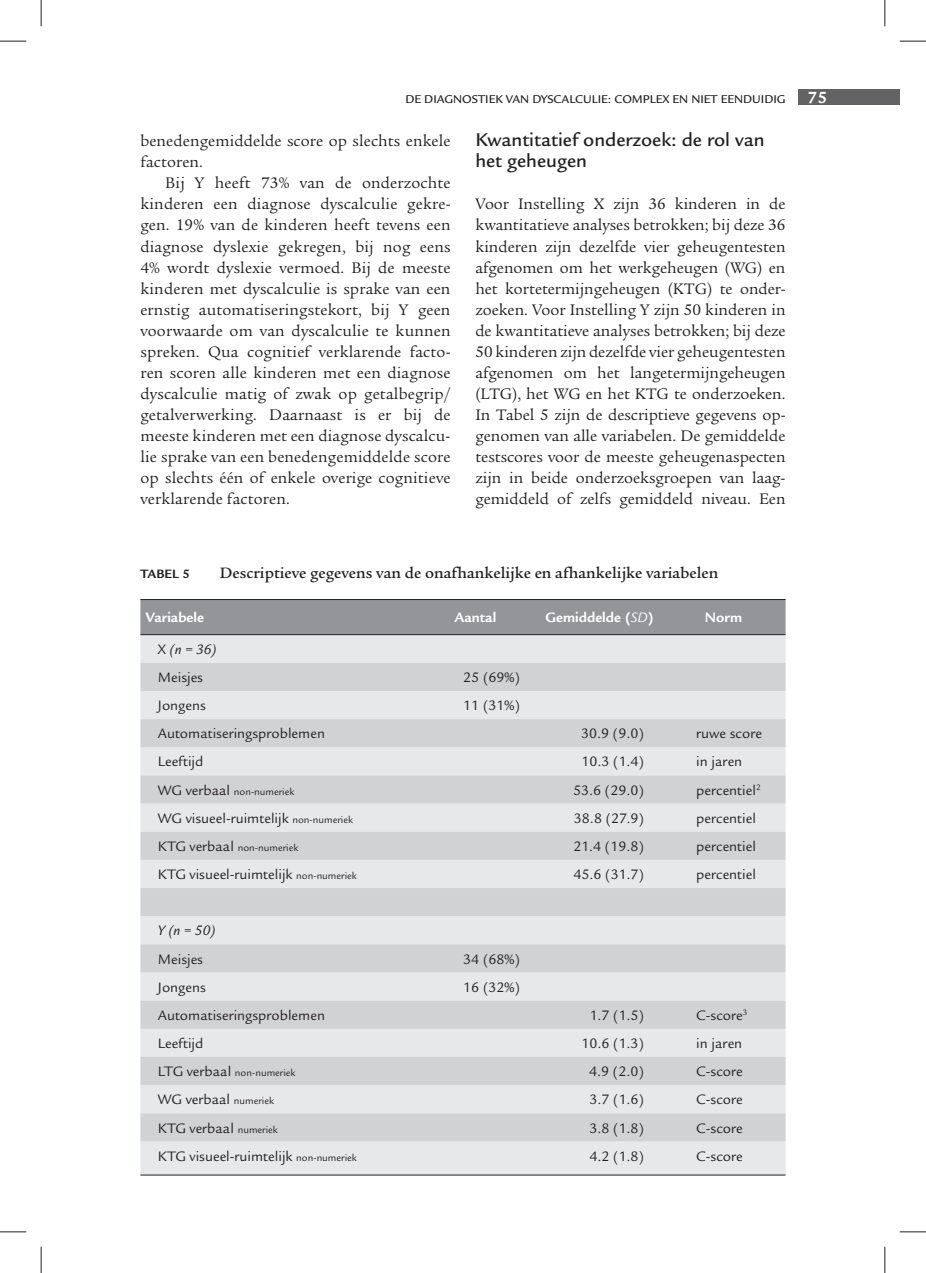
<style>
.page{position:relative;width:926px;height:1273px;background:#fff}
.page>*{position:absolute;margin:0;border:0;box-sizing:border-box;transform-origin:0 0}
.t1{font:500 20.12px/21px "Legacy Sans Std";color:#231f20}
.t2{font:700 17.5px "Legacy Sans Std";color:#fff}
.t3{font:16.62px/21px "Legacy Serif Std";letter-spacing:.005em;color:#231f20;text-align:justify}
.t4{font:500 16.28px "Legacy Serif Std";color:#231f20}
.t5{font:14.88px/28.2px "Legacy Sans Std";color:#231f20}
.t6{font:700 14.88px "Legacy Sans Std";color:#fff}
.t7{font:italic 14.88px "Legacy Sans Std";color:#231f20}
.t8{font:700 13.12px "Legacy Sans Std";color:#231f20}
.t9{font:500 12.25px "Legacy Sans Std";color:#231f20}
.t10{font:10.5px "Legacy Sans Std";color:#231f20}
.s1{font-weight:400;font-style:italic}
.s2{font-style:italic}
.s3{font-size:14.88px}
.s4{font-size:10.5px}
</style>
<div class="page">
<div style="left:798px;top:89px;width:101px;height:15px;background:#636366"></div>
<div style="left:140px;top:600px;width:645px;height:34px;background:#939598"></div>
<div style="left:140px;top:635px;width:645px;height:539px;background:#e7e8e9"></div>
<svg style="left:140px;top:663px;width:645px;height:478px;background:#dbdcde"></svg>
<hr style="left:140px;top:599px;width:645px;height:1px;background:#231f20">
<hr style="left:140px;top:634px;width:645px;height:1px;background:#231f20">
<hr style="left:140px;top:1174px;width:645px;height:1px;background:#231f20">
<svg style="left:0;top:41px;width:26px;height:1px"></svg>
<svg style="left:899px;top:41px;width:27px;height:1px"></svg>
<svg style="left:0;top:1231px;width:26px;height:1px"></svg>
<svg style="left:899px;top:1231px;width:27px;height:1px"></svg>
<svg style="left:41px;top:0;width:1px;height:26px"></svg>
<svg style="left:41px;top:1247px;width:1px;height:26px"></svg>
<svg style="left:884px;top:0;width:1px;height:26px"></svg>
<svg style="left:884px;top:1247px;width:1px;height:26px"></svg>
<p class="t9" style="left:405px;top:94px;width:381px">DE DIAGNOSTIEK VAN DYSCALCULIE: COMPLEX EN NIET EENDUIDIG</p>
<p class="t2" style="left:808px;top:91px;width:21px">75</p>
<p class="t3" style="left:140px;top:132px;width:312px">benedengemiddelde score op slechts enkele factoren.</p>
<p class="t3" style="left:140px;top:174px;width:312px;text-indent:25px">Bij Y heeft 73% van de onderzochte kinderen een diagnose dyscalculie gekre&shy;gen. 19% van de kinderen heeft tevens een diagnose dyslexie gekregen, bij nog eens 4% wordt dyslexie vermoed. Bij de meeste kinderen met dyscalculie is sprake van een ernstig automatiseringstekort, bij Y geen voorwaarde om van dyscalculie te kunnen spreken. Qua cognitief verklarende facto&shy;ren scoren alle kinderen met een diagnose dyscalculie matig of zwak op getalbegrip/ getalverwerking. Daarnaast is er bij de meeste kinderen met een diagnose dyscalcu&shy;lie sprake van een benedengemiddelde score op slechts één of enkele overige cognitieve verklarende factoren.</p>
<p class="t1" style="left:475px;top:132px;width:290px">Kwantitatief onderzoek: de rol van het geheugen</p>
<p class="t3" style="left:475px;top:195px;width:312px">Voor Instelling X zijn 36 kinderen in de kwantitatieve analyses betrokken; bij deze 36 kinderen zijn dezelfde vier geheugentesten afgenomen om het werkgeheugen (WG) en het kortetermijngeheugen (KTG) te onder&shy;zoeken. Voor Instelling Y zijn 50 kinderen in de kwantitatieve analyses betrokken; bij deze 50 kinderen zijn dezelfde vier geheugentesten afgenomen om het langetermijngeheugen (LTG), het WG en het KTG te onderzoeken.<br>In Tabel 5 zijn de descriptieve gegevens op&shy;genomen van alle variabelen. De gemiddelde testscores voor de meeste geheugenaspecten zijn in beide onderzoeksgroepen van laag&shy;gemiddeld of zelfs gemiddeld niveau. Een</p>
<p class="t8" style="left:140px;top:569px;width:51px">TABEL 5</p>
<p class="t4" style="left:220px;top:566px;width:500px">Descriptieve gegevens van de onafhankelijke en afhankelijke variabelen</p>
<p class="t6" style="left:145px;top:612px;width:60px">Variabele</p>
<p class="t6" style="left:454px;top:612px;width:43px">Aantal</p>
<p class="t6" style="left:545px;top:612px;width:109px">Gemiddelde (<span class="s1">SD</span>)</p>
<p class="t6" style="left:705px;top:612px;width:39px">Norm</p>
<p class="t5" style="left:158px;top:637px;width:60px">X <span class="s2">(n = 36)<br></span>Meisjes</p>
<p class="t5" style="left:463px;top:665px;width:58px">25 (69%)</p>
<p class="t5" style="left:158px;top:693px;width:49px">Jongens</p>
<p class="t5" style="left:463px;top:693px;width:58px">11 (31%)</p>
<p class="t5" style="left:158px;top:721px;width:168px">Automatiseringsproblemen</p>
<p class="t5" style="left:581px;top:721px;width:64px">30.9 (9.0)</p>
<p class="t5" style="left:696px;top:721px;width:67px">ruwe score</p>
<p class="t5" style="left:158px;top:749px;width:47px">Leeftijd</p>
<p class="t5" style="left:581px;top:749px;width:64px">10.3 (1.4)</p>
<p class="t5" style="left:696px;top:749px;width:47px">in jaren</p>
<p class="t10" style="left:158px;top:787px;width:138px"><span class="s3">WG verbaal</span> non-numeriek</p>
<p class="t5" style="left:573px;top:777px;width:72px">53.6 (29.0)</p>
<p class="t5" style="left:696px;top:777px;width:66px">percentiel<sup>2</sup></p>
<p class="t5" style="left:158px;top:805px;width:196px">WG visueel-ruimtelijk <span class="s4">non-numeriek</span></p>
<p class="t5" style="left:574px;top:805px;width:71px">38.8 (27.9)</p>
<p class="t5" style="left:696px;top:805px;width:61px">percentiel</p>
<p class="t10" style="left:158px;top:844px;width:142px"><span class="s3">KTG verbaal</span> non-numeriek</p>
<p class="t5" style="left:573px;top:834px;width:72px">21.4 (19.8)</p>
<p class="t5" style="left:696px;top:834px;width:61px">percentiel</p>
<p class="t5" style="left:158px;top:862px;width:200px">KTG visueel-ruimtelijk <span class="s4">non-numeriek</span></p>
<p class="t5" style="left:573px;top:862px;width:72px">45.6 (31.7)</p>
<p class="t5" style="left:696px;top:862px;width:61px">percentiel</p>
<p class="t7" style="left:158px;top:925px;width:59px">Y (n = 50)</p>
<p class="t5" style="left:158px;top:946px;width:47px">Meisjes</p>
<p class="t5" style="left:463px;top:946px;width:58px">34 (68%)</p>
<p class="t5" style="left:158px;top:974px;width:49px">Jongens</p>
<p class="t5" style="left:463px;top:974px;width:58px">16 (32%)</p>
<p class="t5" style="left:158px;top:1003px;width:168px">Automatiseringsproblemen</p>
<p class="t5" style="left:590px;top:1003px;width:56px">1.7 (1.5)</p>
<p class="t5" style="left:696px;top:1003px;width:53px">C-score<sup>3</sup></p>
<p class="t5" style="left:158px;top:1031px;width:47px">Leeftijd</p>
<p class="t5" style="left:581px;top:1031px;width:64px">10.6 (1.3)</p>
<p class="t5" style="left:696px;top:1031px;width:47px">in jaren</p>
<p class="t10" style="left:158px;top:1069px;width:139px"><span class="s3">LTG verbaal</span> non-numeriek</p>
<p class="t5" style="left:589px;top:1059px;width:56px">4.9 (2.0)</p>
<p class="t5" style="left:696px;top:1059px;width:48px">C-score</p>
<p class="t5" style="left:158px;top:1087px;width:117px">WG verbaal <span class="s4">numeriek</span></p>
<p class="t5" style="left:589px;top:1087px;width:56px">3.7 (1.6)</p>
<p class="t5" style="left:696px;top:1087px;width:48px">C-score</p>
<p class="t5" style="left:158px;top:1115px;width:121px">KTG verbaal <span class="s4">numeriek</span></p>
<p class="t5" style="left:589px;top:1115px;width:56px">3.8 (1.8)</p>
<p class="t5" style="left:696px;top:1115px;width:48px">C-score</p>
<p class="t5" style="left:158px;top:1144px;width:200px">KTG visueel-ruimtelijk <span class="s4">non-numeriek</span></p>
<p class="t5" style="left:589px;top:1144px;width:56px">4.2 (1.8)</p>
<p class="t5" style="left:696px;top:1144px;width:48px">C-score</p>
</div>
